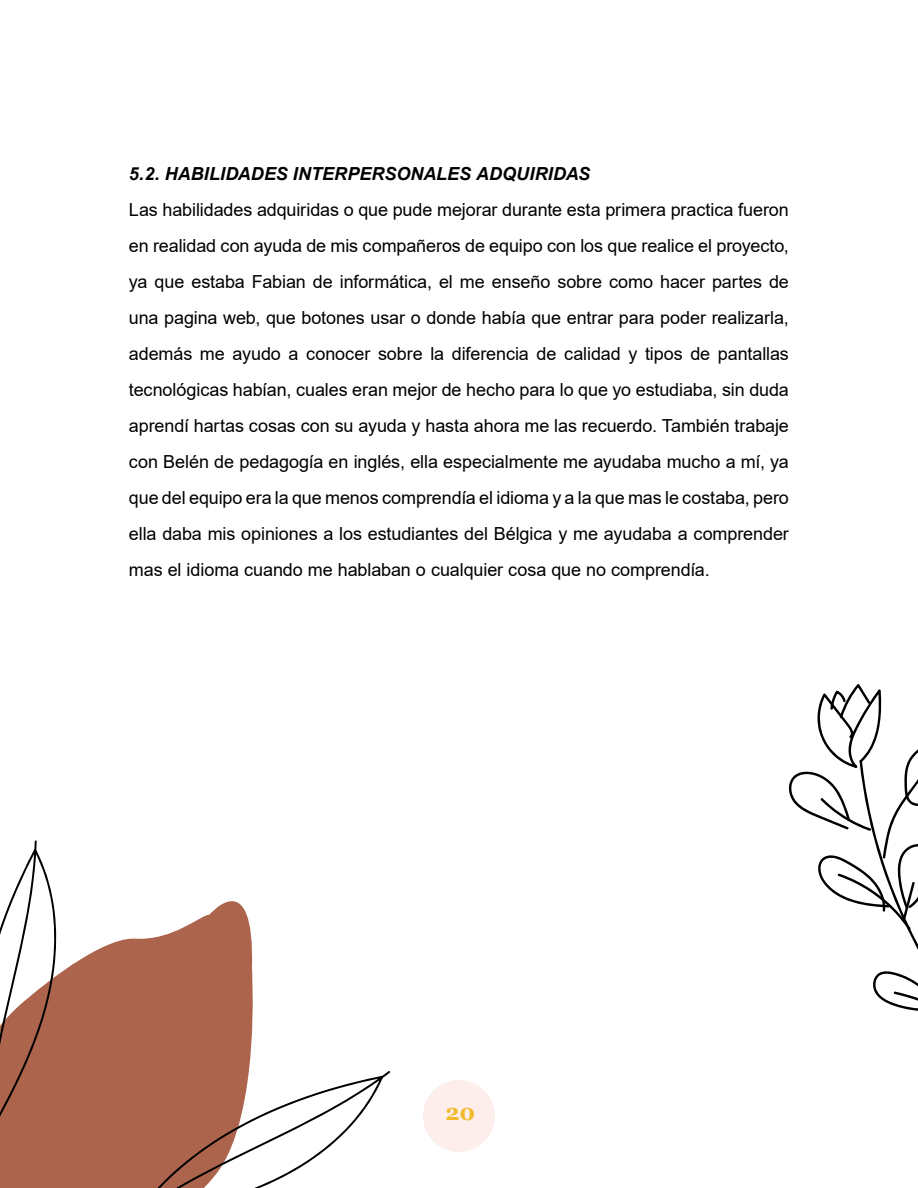
<style>
.page{position:relative;width:918px;height:1188px;background:#fff}
.page>*{position:absolute;margin:0;border:0;box-sizing:border-box;transform-origin:0 0}
.t1{font:700 22.5px "Georgia";color:#f1ba2a}
.parrafos_de_12{font:18px/36px "Arial";letter-spacing:-.005em;color:#000;text-align:justify}
.parrafos_de_12-2{font:italic 700 18px "Arial";color:#000}
</style>
<div class="page">
<svg style="left:0;top:901px;width:253px;height:287px;fill:#ac644c"></svg>
<svg style="left:789px;top:684px;width:129px;height:327px"></svg>
<svg style="left:0;top:840px;width:57px;height:299px"></svg>
<svg style="left:127px;top:1070px;width:264px;height:118px"></svg>
<div style="left:423px;top:1080px;width:72px;height:72px;background:#fdeeec;border-radius:50%"></div>
<p class="parrafos_de_12-2" style="left:129px;top:162px;width:463px">5.2. HABILIDADES INTERPERSONALES ADQUIRIDAS</p>
<p class="parrafos_de_12" style="left:129px;top:192px;width:662px">Las habilidades adquiridas o que pude mejorar durante esta primera practica fueron en realidad con ayuda de mis compañeros de equipo con los que realice el proyecto, ya que estaba Fabian de informática, el me enseño sobre como hacer partes de una pagina web, que botones usar o donde había que entrar para poder realizarla, además me ayudo a conocer sobre la diferencia de calidad y tipos de pantallas tecnológicas habían, cuales eran mejor de hecho para lo que yo estudiaba, sin duda aprendí hartas cosas con su ayuda y hasta ahora me las recuerdo. También trabaje con Belén de pedagogía en inglés, ella especialmente me ayudaba mucho a mí, ya que del equipo era la que menos comprendía el idioma y a la que mas le costaba, pero ella daba mis opiniones a los estudiantes del Bélgica y me ayudaba a comprender mas el idioma cuando me hablaban o cualquier cosa que no comprendía.</p>
<p class="t1" style="left:446px;top:1097px;width:31px">20</p>
</div>
